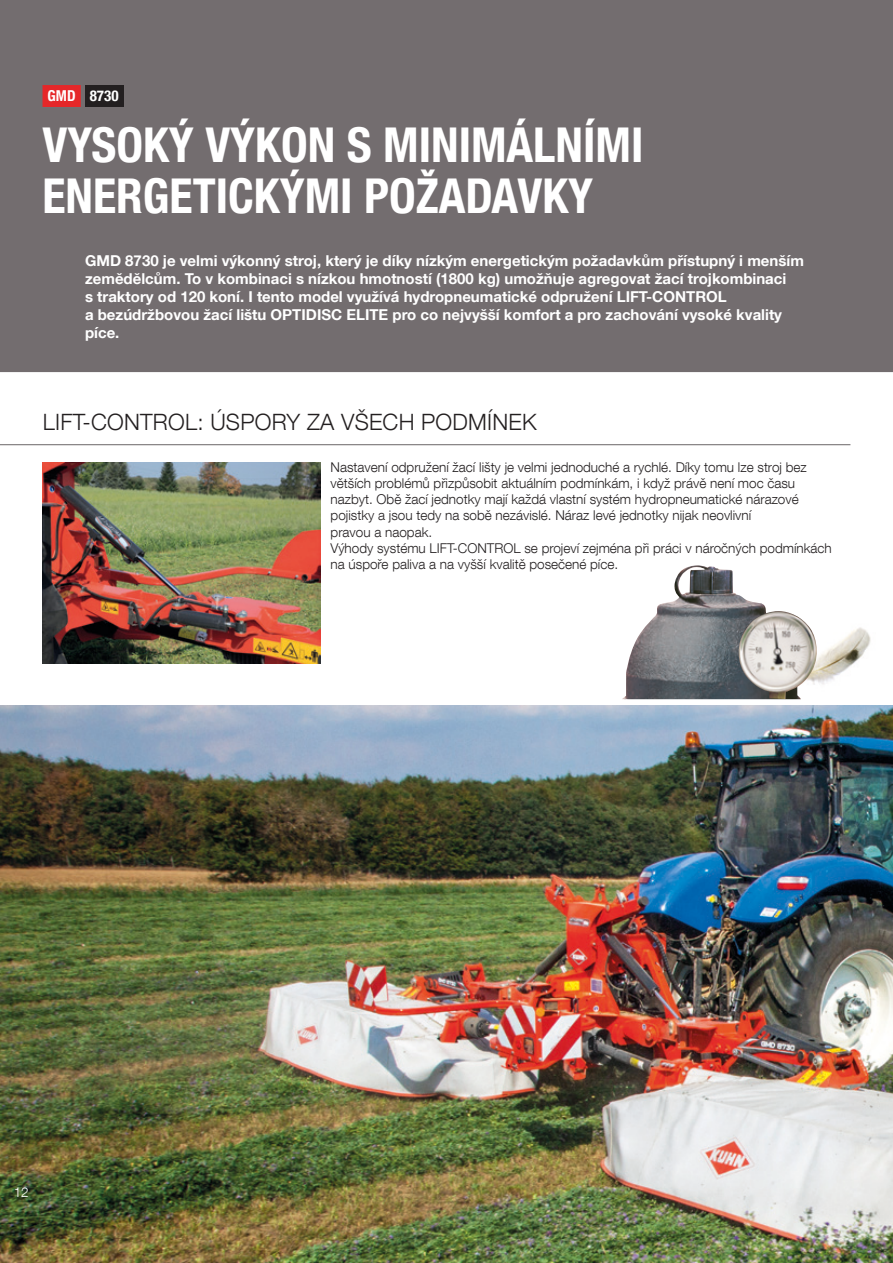
<style>
.page{position:relative;width:893px;height:1263px;background:#fff}
.page>*{position:absolute;margin:0;border:0;box-sizing:border-box;transform-origin:0 0}
.t1{font:700 condensed 48px/51px "Helvetica Neue LT Com";color:#fff}
.t2{font:300 22.5px "Helvetica Neue LT Com";letter-spacing:.01em;color:#231f20}
.t3{font:700 15px/18px "Helvetica Neue LT Com";color:#fff}
.t4{font:700 condensed 15px "Helvetica Neue LT Com";color:#fff}
.t5{font:300 13.5px/16.2px "Helvetica Neue LT Com";color:#231f20}
.t6{font:300 13.5px "Helvetica Neue LT Com";color:#fff}
</style>
<div class="page">
<img style="left:0;top:706px;width:893px;height:557px">
<img style="left:43px;top:462px;width:278px;height:202px">
<img style="left:821px;top:627px;width:50px;height:57px">
<img style="left:622px;top:565px;width:144px;height:134px">
<img style="left:735px;top:611px;width:86px;height:88px">
<hr style="left:0;top:444px;width:850px;height:1px;background:#433e3f">
<div style="left:0;top:0;width:893px;height:372px;background:#736d6f"></div>
<div style="left:85px;top:85px;width:38px;height:22px;background:#231f20"></div>
<p class="t4" style="left:48px;top:87px;width:30px">GMD</p>
<p class="t4" style="left:90px;top:87px;width:30px">8730</p>
<h1 class="t1" style="left:43px;top:120px;width:602px">VYSOKÝ VÝKON S MINIMÁLNÍMI<br>ENERGETICKÝMI POŽADAVKY</h1>
<p class="t3" style="left:85px;top:251px;width:720px">GMD 8730 je velmi výkonný stroj, který je díky nízkým energetickým požadavkům přístupný i menším zemědělcům. To v kombinaci s nízkou hmotností (1800 kg) umožňuje agregovat žací trojkombinaci<br>s traktory od 120 koní. I tento model využívá hydropneumatické odpružení LIFT-CONTROL<br>a bezúdržbovou žací lištu OPTIDISC ELITE pro co nejvyšší komfort a pro zachování vysoké kvality píce.</p>
<h2 class="t2" style="left:43px;top:408px;width:495px">LIFT-CONTROL: ÚSPORY ZA VŠECH PODMÍNEK</h2>
<p class="t5" style="left:331px;top:459px;width:503px">Nastavení odpružení žací lišty je velmi jednoduché a rychlé. Díky tomu lze stroj bez větších problémů přizpůsobit aktuálním podmínkám, i když právě není moc času nazbyt. Obě žací jednotky mají každá vlastní systém hydropneumatické nárazové pojistky a jsou tedy na sobě nezávislé. Náraz levé jednotky nijak neovlivní<br>pravou a naopak.<br>Výhody systému LIFT-CONTROL se projeví zejména při práci v náročných podmínkách na úspoře paliva a na vyšší kvalitě posečené píce.</p>
<p class="t6" style="left:14px;top:1184px;width:17px">12</p>
</div>
